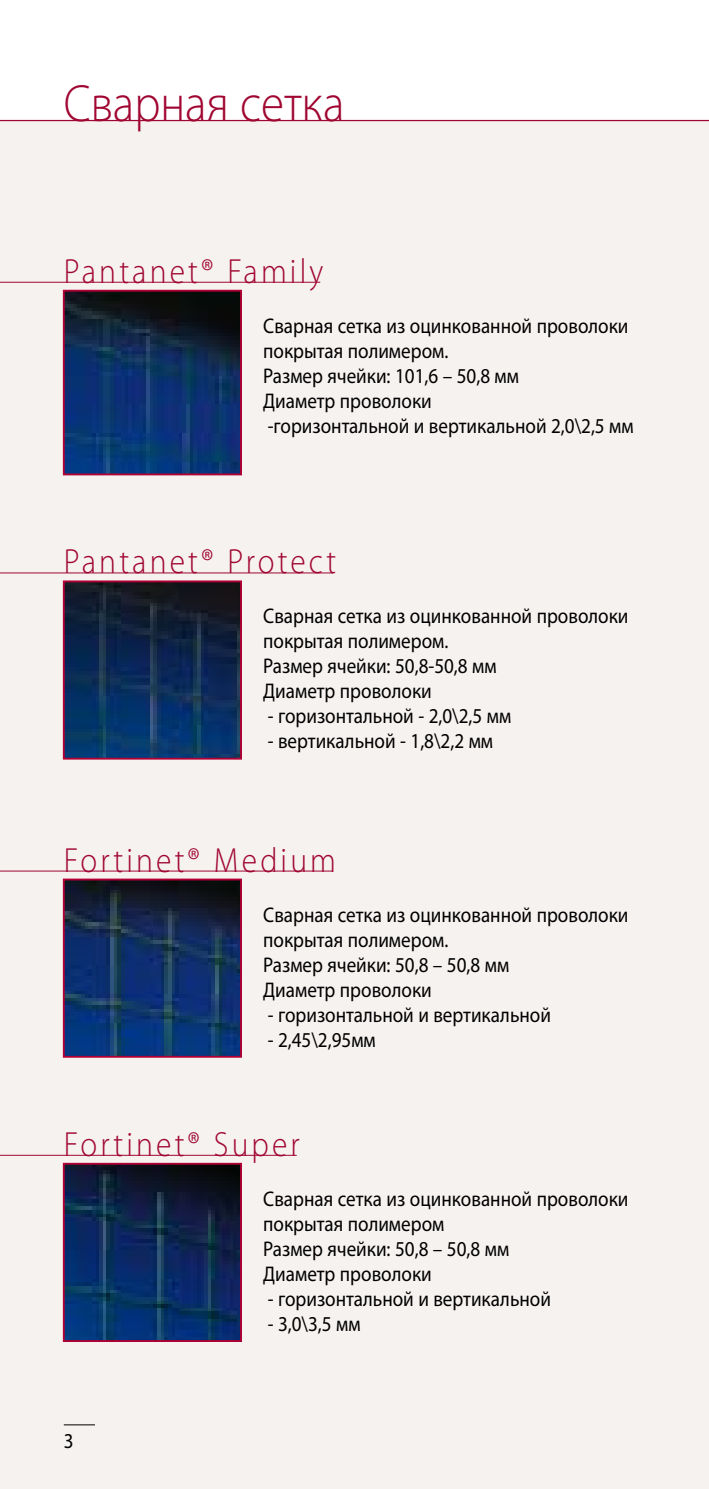
<style>
.page{position:relative;width:709px;height:1489px;background:#fff}
.page>*{position:absolute;margin:0;border:0;box-sizing:border-box;transform-origin:0 0}
.t1{font:300 52.5px "Myriad Pro";color:#a00631;scale:.9 1}
.t2{font:300 35px "Myriad Pro";letter-spacing:.1em;color:#a00631;scale:.9 1}
.t3{font:21.25px/25px "Myriad Pro";color:#000;scale:.9 1}
</style>
<div class="page">
<div style="left:0;top:120px;width:709px;height:1368px;background:#f6f2f0"></div>
<hr style="left:64px;top:1424px;width:31px;height:1px;background:#000">
<img style="left:66px;top:293px;width:173px;height:179px">
<div style="left:63px;top:290px;width:179px;height:185px;border:2px solid #b10034"></div>
<hr style="left:0;top:282px;width:320px;height:1px;background:#a00631">
<img style="left:66px;top:583px;width:173px;height:173px">
<div style="left:63px;top:580px;width:179px;height:179px;border:2px solid #b10034"></div>
<hr style="left:0;top:572px;width:333px;height:1px;background:#a00631">
<img style="left:66px;top:881px;width:173px;height:173px">
<div style="left:63px;top:878px;width:179px;height:179px;border:2px solid #b10034"></div>
<hr style="left:0;top:870px;width:333px;height:1px;background:#a00631">
<img style="left:66px;top:1165px;width:173px;height:173px">
<div style="left:63px;top:1162px;width:179px;height:179px;border:2px solid #b10034"></div>
<hr style="left:0;top:1154px;width:297px;height:1px;background:#a00631">
<hr style="left:0;top:120px;width:709px;height:1px;background:#a00631">
<h1 class="t1" style="left:64px;top:71px;width:314px">Сварная сетка</h1>
<h2 class="t2" style="left:64px;top:250px;width:290px">Pantanet® Family</h2>
<p class="t3" style="left:263px;top:313px;width:413px">Сварная сетка из оцинкованной проволоки покрытая полимером.<br>Размер ячейки: 101,6 – 50,8 мм<br>Диаметр проволоки<br>-горизонтальной и вертикальной 2,0\2,5 мм</p>
<h2 class="t2" style="left:64px;top:540px;width:304px">Pantanet® Protect</h2>
<p class="t3" style="left:263px;top:603px;width:407px">Сварная сетка из оцинкованной проволоки покрытая полимером.<br>Размер ячейки: 50,8-50,8 мм<br>Диаметр проволоки</p>
<p class="t3" style="left:268px;top:703px;width:272px">- горизонтальной - 2,0\2,5 мм</p>
<p class="t3" style="left:268px;top:728px;width:252px">- вертикальной - 1,8\2,2 мм</p>
<h2 class="t2" style="left:64px;top:838px;width:304px">Fortinet® Medium</h2>
<p class="t3" style="left:263px;top:901px;width:407px">Сварная сетка из оцинкованной проволоки покрытая полимером.<br>Размер ячейки: 50,8 – 50,8 мм<br>Диаметр проволоки</p>
<p class="t3" style="left:268px;top:1001px;width:316px">- горизонтальной и вертикальной</p>
<p class="t3" style="left:268px;top:1026px;width:122px">- 2,45\2,95мм</p>
<h2 class="t2" style="left:64px;top:1122px;width:264px">Fortinet® Super</h2>
<p class="t3" style="left:263px;top:1185px;width:407px">Сварная сетка из оцинкованной проволоки покрытая полимером<br>Размер ячейки: 50,8 – 50,8 мм<br>Диаметр проволоки</p>
<p class="t3" style="left:268px;top:1285px;width:316px">- горизонтальной и вертикальной</p>
<p class="t3" style="left:268px;top:1310px;width:105px">- 3,0\3,5 мм</p>
</div>
